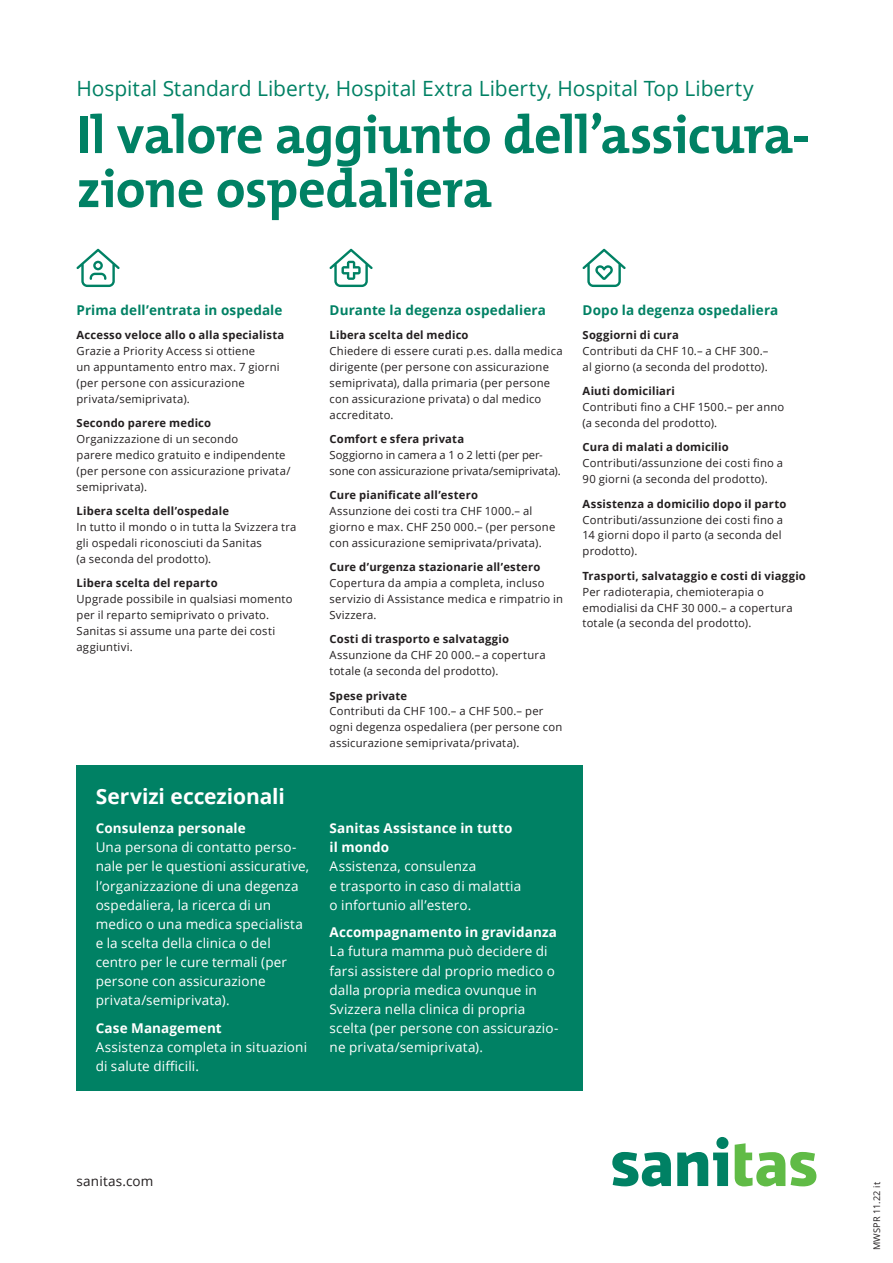
<style>
.page{position:relative;width:893px;height:1263px;background:#fff}
.page>*{position:absolute;margin:0;border:0;box-sizing:border-box;transform-origin:0 0}
.t1{font:54px/54px "The Mix Bold Plain";letter-spacing:-.015em;color:#008164}
.t2{font:21px "Open Sans";letter-spacing:-.005em;color:#008164}
.t3{font:700 21px "Open Sans";letter-spacing:-.005em;color:#fff}
.t4{font:13.5px/19.2px "Open Sans";letter-spacing:.01em;color:#fff}
.t5{font:700 13.5px/19.2px "Open Sans";letter-spacing:.01em;color:#fff}
.t6{font:700 13.5px "Open Sans";letter-spacing:.01em;color:#008164}
.t7{font:13.5px "Open Sans";letter-spacing:.01em;color:#231f20}
.t8{font:11.25px/15.9px "Open Sans";letter-spacing:.02em;color:#231f20}
.t9{font:700 11.25px "Open Sans";letter-spacing:.015em;color:#231f20}
.t10{font:11.25px/15.9px "Open Sans";color:#231f20}
.t11{font:9.15px "Open Sans";letter-spacing:.035em;color:#231f20}
</style>
<div class="page">
<div style="left:716px;top:1137px;width:12px;height:12px;background:#008164;border-radius:50%"></div>
<svg style="left:612px;top:1152px;width:59px;height:34px"></svg>
<svg style="left:677px;top:1152px;width:51px;height:34px"></svg>
<svg style="left:735px;top:1143px;width:81px;height:43px"></svg>
<div style="left:77px;top:765px;width:506px;height:326px;background:#008164"></div>
<svg style="left:76px;top:249px;width:44px;height:38px"></svg>
<svg style="left:329px;top:249px;width:44px;height:38px"></svg>
<svg style="left:582px;top:249px;width:44px;height:38px"></svg>
<h2 class="t2" style="left:77px;top:74px;width:678px">Hospital Standard Liberty, Hospital Extra Liberty, Hospital Top Liberty</h2>
<h1 class="t1" style="left:77px;top:106px;width:735px">Il valore aggiunto dell’assicura&shy;zione ospedaliera</h1>
<p class="t6" style="left:77px;top:300px;width:208px">Prima dell’entrata in ospedale</p>
<p class="t9" style="left:77px;top:327px;width:209px">Accesso veloce allo o alla specialista</p>
<p class="t8" style="left:77px;top:343px;width:205px">Grazie a Priority Access si ottiene<br>un appuntamento entro max. 7 giorni (per persone con assicurazione privata/semiprivata).</p>
<p class="t9" style="left:77px;top:415px;width:136px">Secondo parere medico</p>
<p class="t8" style="left:77px;top:431px;width:215px">Organizzazione di un secondo<br>parere medico gratuito e indipendente (per persone con assicurazione privata/ semiprivata).</p>
<p class="t9" style="left:77px;top:503px;width:154px">Libera scelta dell’ospedale</p>
<p class="t8" style="left:77px;top:519px;width:221px">In tutto il mondo o in tutta la Svizzera tra gli ospedali riconosciuti da Sanitas<br>(a seconda del prodotto).</p>
<p class="t9" style="left:77px;top:575px;width:143px">Libera scelta del reparto</p>
<p class="t8" style="left:77px;top:591px;width:217px">Upgrade possibile in qualsiasi momento per il reparto semiprivato o privato.<br>Sanitas si assume una parte dei costi aggiuntivi.</p>
<h2 class="t3" style="left:96px;top:781px;width:191px">Servizi eccezionali</h2>
<p class="t5" style="left:96px;top:818px;width:152px">Consulenza personale</p>
<p class="t4" style="left:96px;top:837px;width:215px">Una persona di contatto perso&shy;nale per le questioni assicurative, l’organizzazione di una degenza ospedaliera, la ricerca di un medico o una medica specialista e la scelta della clinica o del centro per le cure termali (per persone con assicurazione privata/semiprivata).</p>
<p class="t5" style="left:96px;top:1018px;width:128px">Case Management</p>
<p class="t4" style="left:96px;top:1037px;width:213px">Assistenza completa in situazioni di salute difficili.</p>
<p class="t6" style="left:330px;top:300px;width:218px">Durante la degenza ospedaliera</p>
<p class="t9" style="left:330px;top:327px;width:141px">Libera scelta del medico</p>
<p class="t8" style="left:330px;top:343px;width:235px">Chiedere di essere curati p.es. dalla medica dirigente (per persone con assicurazione semiprivata), dalla primaria (per persone con assicurazione privata) o dal medico accreditato.</p>
<p class="t9" style="left:330px;top:431px;width:136px">Comfort e sfera privata</p>
<p class="t10" style="left:330px;top:446px;width:233px">Soggiorno in camera a 1 o 2 letti (per per&shy;sone con assicurazione privata/semiprivata).</p>
<p class="t9" style="left:330px;top:487px;width:150px">Cure pianificate all’estero</p>
<p class="t8" style="left:330px;top:503px;width:227px">Assunzione dei costi tra CHF 1000.– al giorno e max. CHF 250 000.– (per persone con assicurazione semiprivata/privata).</p>
<p class="t9" style="left:330px;top:559px;width:212px">Cure d’urgenza stazionarie all’estero</p>
<p class="t8" style="left:330px;top:575px;width:235px">Copertura da ampia a completa, incluso servizio di Assistance medica e rimpatrio in<br>Svizzera.</p>
<p class="t9" style="left:330px;top:631px;width:181px">Costi di trasporto e salvataggio</p>
<p class="t8" style="left:330px;top:647px;width:218px">Assunzione da CHF 20 000.– a copertura totale (a seconda del prodotto).</p>
<p class="t9" style="left:330px;top:687px;width:79px">Spese private</p>
<p class="t8" style="left:330px;top:703px;width:234px">Contributi da CHF 100.– a CHF 500.– per ogni degenza ospedaliera (per persone con assicurazione semiprivata/privata).</p>
<p class="t6" style="left:583px;top:300px;width:197px">Dopo la degenza ospedaliera</p>
<p class="t9" style="left:583px;top:327px;width:98px">Soggiorni di cura</p>
<p class="t8" style="left:583px;top:343px;width:187px">Contributi da CHF 10.– a CHF 300.– al giorno (a seconda del prodotto).</p>
<p class="t9" style="left:583px;top:383px;width:94px">Aiuti domiciliari</p>
<p class="t8" style="left:583px;top:399px;width:203px">Contributi fino a CHF 1500.– per anno (a seconda del prodotto).</p>
<p class="t9" style="left:583px;top:439px;width:148px">Cura di malati a domicilio</p>
<p class="t8" style="left:583px;top:455px;width:202px">Contributi/assunzione dei costi fino a<br>90 giorni (a seconda del prodotto).</p>
<p class="t9" style="left:583px;top:496px;width:205px">Assistenza a domicilio dopo il parto</p>
<p class="t8" style="left:583px;top:511px;width:202px">Contributi/assunzione dei costi fino a<br>14 giorni dopo il parto (a seconda del prodotto).</p>
<p class="t9" style="left:583px;top:568px;width:225px">Trasporti, salvataggio e costi di viaggio</p>
<p class="t8" style="left:583px;top:583px;width:212px">Per radioterapia, chemioterapia o emodialisi da CHF 30 000.– a copertura totale (a seconda del prodotto).</p>
<p class="t5" style="left:330px;top:818px;width:184px">Sanitas Assistance in tutto il mondo</p>
<p class="t4" style="left:330px;top:856px;width:193px">Assistenza, consulenza<br>e trasporto in caso di malattia o infortunio all’estero.</p>
<p class="t5" style="left:330px;top:922px;width:229px">Accompagnamento in gravidanza</p>
<p class="t4" style="left:330px;top:942px;width:230px">La futura mamma può decidere di farsi assistere dal proprio medico o dalla propria medica ovunque in Svizzera nella clinica di propria scelta (per persone con assicurazio&shy;ne privata/semiprivata).</p>
<p class="t7" style="left:77px;top:1172px;width:78px">sanitas.com</p>
<p class="t11" style="left:871px;top:1250px;width:70px;rotate:-90deg">MWSPR 11.22 it</p>
</div>
